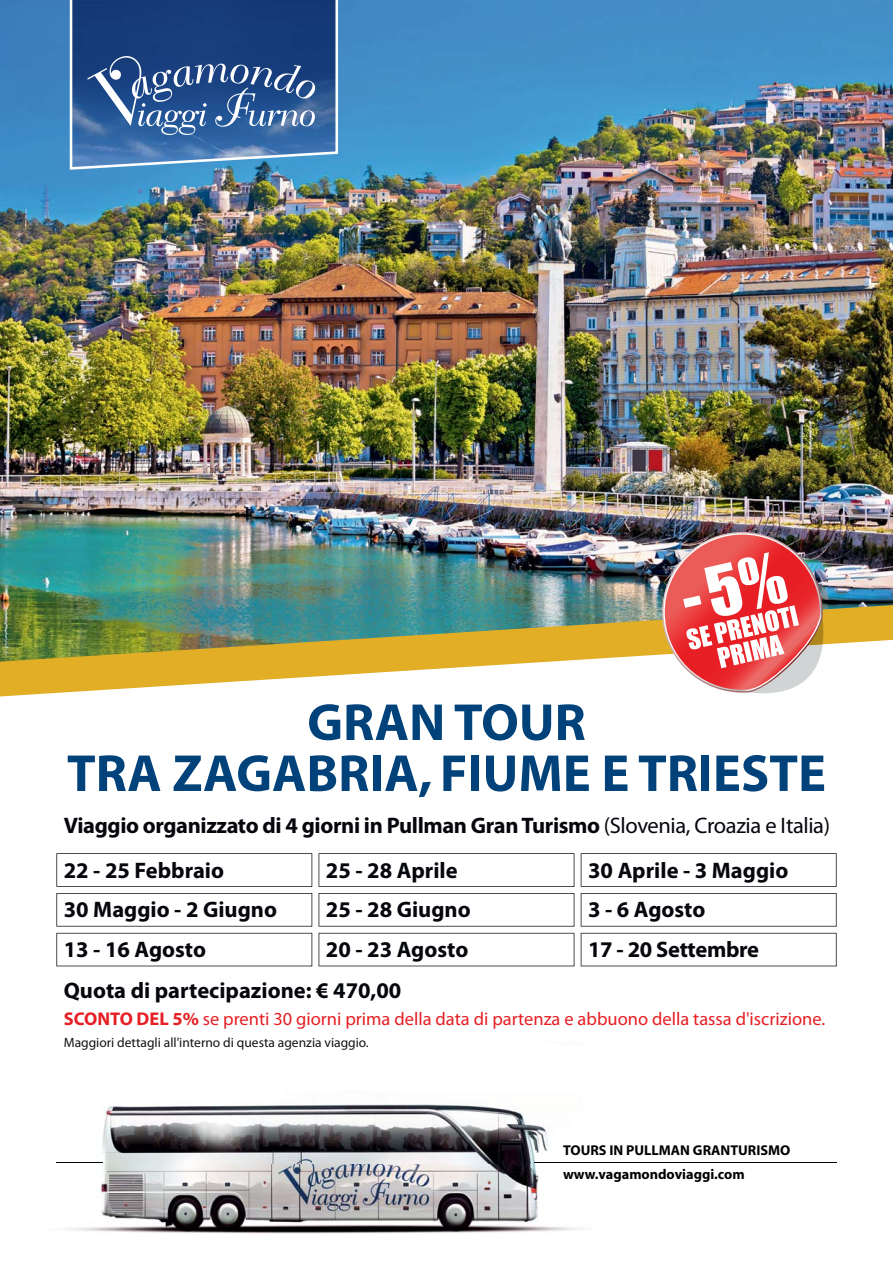
<style>
.page{position:relative;width:893px;height:1263px;background:#fff}
.page>*{position:absolute;margin:0;border:0;box-sizing:border-box;transform-origin:0 0}
.t1{font:700 52.5px/51px "Myriad";color:#004279;text-align:center}
.t2{font:700 22.5px/44.8px "Myriad Pro";color:#05070d}
.t3{font:18.45px "Myriad Pro";color:#e61f24}
.t4{font:700 14.25px/24px "Myriad";color:#000104}
.t5{font:13.5px "Myriad Pro";color:#111315}
.s1{font-weight:400}
.s2{font-weight:700}
</style>
<div class="page">
<img style="left:56px;top:871px;width:781px;height:363px">
<hr style="left:57px;top:1162px;width:46px;height:1px;background:#000104">
<hr style="left:534px;top:1162px;width:302px;height:1px;background:#000104">
<svg style="left:56px;top:853px;width:256px;height:34px"></svg>
<svg style="left:319px;top:853px;width:255px;height:34px"></svg>
<svg style="left:581px;top:853px;width:256px;height:34px"></svg>
<svg style="left:56px;top:893px;width:256px;height:33px"></svg>
<svg style="left:319px;top:893px;width:255px;height:33px"></svg>
<svg style="left:581px;top:893px;width:256px;height:33px"></svg>
<svg style="left:56px;top:933px;width:256px;height:33px"></svg>
<svg style="left:319px;top:933px;width:255px;height:33px"></svg>
<svg style="left:581px;top:933px;width:256px;height:33px"></svg>
<img style="left:0;top:0;width:893px;height:605px">
<svg style="left:70px;top:0;width:268px;height:170px"></svg>
<img style="left:72px;top:0;width:263px;height:167px">
<svg style="left:87px;top:53px;width:228px;height:82px"></svg>
<img style="left:0;top:605px;width:893px;height:91px">
<img style="left:654px;top:524px;width:172px;height:172px">
<h1 class="t1" style="left:67px;top:701px;width:761px">GRAN TOUR<br>TRA ZAGABRIA, FIUME E TRIESTE</h1>
<p class="t2" style="left:64px;top:805px;width:768px">Viaggio organizzato di 4 giorni in Pullman Gran Turismo <span class="s1">(Slovenia, Croazia e Italia)<br></span>22 - 25 Febbraio</p>
<p class="t2" style="left:326px;top:850px;width:133px">25 - 28 Aprile</p>
<p class="t2" style="left:588px;top:850px;width:202px">30 Aprile - 3 Maggio</p>
<p class="t2" style="left:64px;top:890px;width:215px">30 Maggio - 2 Giugno</p>
<p class="t2" style="left:326px;top:890px;width:146px">25 - 28 Giugno</p>
<p class="t2" style="left:588px;top:890px;width:119px">3 - 6 Agosto</p>
<p class="t2" style="left:64px;top:929px;width:144px">13 - 16 Agosto</p>
<p class="t2" style="left:588px;top:929px;width:172px">17 - 20 Settembre</p>
<p class="t2" style="left:64px;top:931px;width:406px;line-height:40.7px;text-indent:262px">20 - 23 Agosto<br>Quota di partecipazione: € 470,00</p>
<p class="t3" style="left:64px;top:1012px;width:763px"><span class="s2">SCONTO DEL 5%</span> se prenti 30 giorni prima della data di partenza e abbuono della tassa d'iscrizione.</p>
<p class="t5" style="left:64px;top:1038px;width:306px">Maggiori dettagli all'interno di questa agenzia viaggio.</p>
<p class="t4" style="left:563px;top:1139px;width:229px">TOURS IN PULLMAN GRANTURISMO www.vagamondoviaggi.com</p>
</div>
